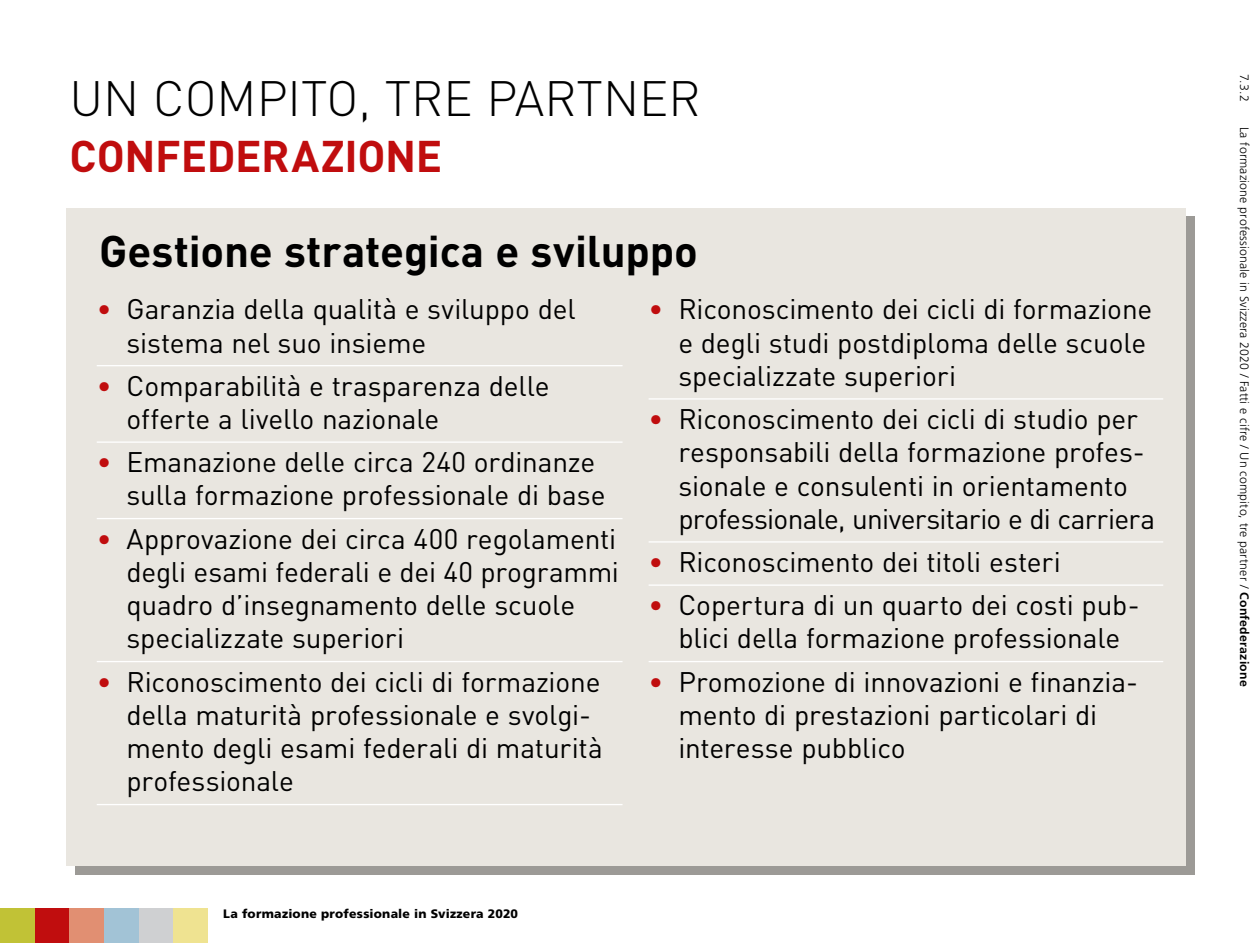
<style>
.page{position:relative;width:1260px;height:943px;background:#fff}
.page>*{position:absolute;margin:0;border:0;box-sizing:border-box;transform-origin:0 0}
.t1{font:300 49px "DIN";color:#000}
.t2{font:700 43.75px "DIN";letter-spacing:-.005em;color:#000}
.t3{font:700 43.75px "DIN";letter-spacing:-.01em;color:#c00d0e}
.t4{font:28px/33.2px "DIN";letter-spacing:-.005em;color:#000}
.t5{font:300 12.25px "Frutiger";letter-spacing:.015em;color:#000}
.t6{font:900 12.25px "Frutiger";letter-spacing:.02em;color:#000}
.s1{color:#c00d0e}
.s2{font-weight:700}
</style>
<div class="page">
<div style="left:0;top:908px;width:35px;height:35px;background:#c1c236"></div>
<div style="left:35px;top:908px;width:34px;height:35px;background:#c00d0e"></div>
<div style="left:69px;top:908px;width:35px;height:35px;background:#e18f72"></div>
<div style="left:104px;top:908px;width:35px;height:35px;background:#a2c3d6"></div>
<div style="left:139px;top:908px;width:35px;height:35px;background:#cfd0d2"></div>
<div style="left:174px;top:908px;width:34px;height:35px;background:#efe391"></div>
<div style="left:75px;top:216px;width:1119px;height:658px;background:#9c9a96"></div>
<div style="left:67px;top:208px;width:1119px;height:657px;background:#e9e6e0"></div>
<hr style="left:97px;top:365px;width:526px;height:1px;background:#fff">
<hr style="left:97px;top:441px;width:526px;height:2px;background:#fff">
<hr style="left:97px;top:518px;width:526px;height:1px;background:#fff">
<hr style="left:97px;top:661px;width:526px;height:1px;background:#fff">
<hr style="left:97px;top:804px;width:526px;height:1px;background:#fff">
<hr style="left:649px;top:398px;width:514px;height:1px;background:#fff">
<hr style="left:649px;top:541px;width:514px;height:1px;background:#fff">
<hr style="left:649px;top:584px;width:514px;height:1px;background:#fff">
<hr style="left:649px;top:661px;width:514px;height:1px;background:#fff">
<h1 class="t1" style="left:69px;top:68px;width:633px">UN COMPITO, TRE PARTNER</h1>
<h2 class="t3" style="left:69px;top:127px;width:374px">CONFEDERAZIONE</h2>
<h2 class="t2" style="left:99px;top:223px;width:600px">Gestione strategica e sviluppo</h2>
<p class="t4" style="left:126px;top:292px;width:451px;text-indent:-30px"><span class="s1">•</span> Garanzia della qualità e sviluppo del sistema nel suo insieme</p>
<p class="t4" style="left:126px;top:368px;width:425px;text-indent:-30px"><span class="s1">•</span> Comparabilità e trasparenza delle offerte a livello nazionale</p>
<p class="t4" style="left:126px;top:445px;width:481px;text-indent:-30px"><span class="s1">•</span> Emanazione delle circa 240 ordinanze sulla formazione professionale di base</p>
<p class="t4" style="left:126px;top:521px;width:494px;text-indent:-30px"><span class="s1">•</span> Approvazione dei circa 400 regolamenti degli esami federali e dei 40 programmi quadro d’insegnamento delle scuole specializzate superiori</p>
<p class="t4" style="left:126px;top:664px;width:478px;text-indent:-30px"><span class="s1">•</span> Riconoscimento dei cicli di formazione della maturità professionale e svolgi&shy;mento degli esami federali di maturità professionale</p>
<p class="t4" style="left:678px;top:292px;width:476px;text-indent:-30px"><span class="s1">•</span> Riconoscimento dei cicli di formazione e degli studi postdiploma delle scuole specializzate superiori</p>
<p class="t4" style="left:678px;top:402px;width:478px;text-indent:-30px"><span class="s1">•</span> Riconoscimento dei cicli di studio per responsabili della formazione profes&shy;sionale e consulenti in orientamento professionale, universitario e di carriera</p>
<p class="t4" style="left:649px;top:544px;width:414px"><span class="s1">•</span> Riconoscimento dei titoli esteri</p>
<p class="t4" style="left:649px;top:588px;width:493px;text-align:center"><span class="s1">•</span> Copertura di un quarto dei costi pub&shy;blici della formazione professionale</p>
<p class="t4" style="left:678px;top:664px;width:461px;text-indent:-30px"><span class="s1">•</span> Promozione di innovazioni e finanzia&shy;mento di prestazioni particolari di interesse pubblico</p>
<p class="t6" style="left:223px;top:906px;width:296px">La formazione professionale in Svizzera 2020</p>
<p class="t5" style="left:1251px;top:74px;width:29px;rotate:90deg">7.3.2</p>
<p class="t5" style="left:1251px;top:126px;width:561px;rotate:90deg">La formazione professionale in Svizzera 2020 / Fatti e cifre / Un compito, tre partner / <span class="s2">Confederazione</span></p>
</div>
